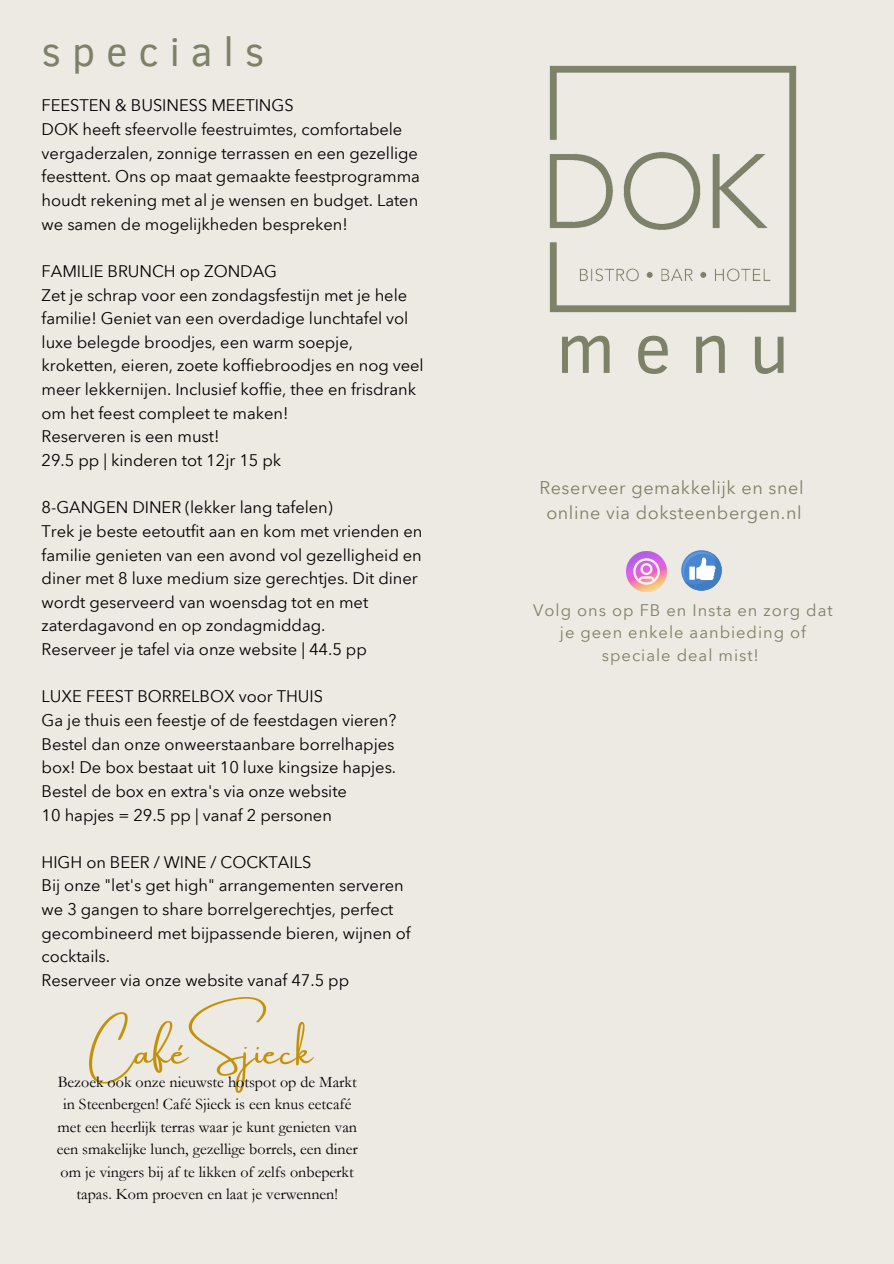
<style>
.page{position:relative;width:894px;height:1264px;background:#fff}
.page>*{position:absolute;margin:0;border:0;box-sizing:border-box;transform-origin:0 0}
.t1{font:70.5px "Clear Sans";color:#7d8168}
.t2{font:40.5px "Clear Sans";letter-spacing:.27em;color:#7d8168}
.t3{font:18px/24.8px "Avenir Next Thai Modern";letter-spacing:.03em;color:#7d8168;text-align:center}
.t4{font:16.5px/23.7px "Avenir Next Thai Modern";letter-spacing:-.005em;color:#020000}
.t5{font:16.5px/22.5px "Avenir Next Thai Modern";letter-spacing:.06em;color:#7d8168;text-align:center}
.t6{font:16.05px/22.5px "Garamond";color:#000;text-align:center}
</style>
<div class="page">
<div style="left:0;top:0;width:893px;height:1263px;background:#ede9e3"></div>
<img style="left:549px;top:65px;width:248px;height:248px">
<img style="left:89px;top:997px;width:224px;height:95px">
<img style="left:626px;top:551px;width:40px;height:40px">
<svg style="left:681px;top:550px;width:40px;height:40px"></svg>
<svg style="left:682px;top:551px;width:39px;height:39px"></svg>
<div style="left:689px;top:566px;width:5px;height:13px;background:#fff"></div>
<h3 class="t2" style="left:42px;top:23px;width:224px">specials</h3>
<h2 class="t4" style="left:42px;top:93px;width:380px">FEESTEN &amp; BUSINESS MEETINGS<br>DOK heeft sfeervolle feestruimtes, comfortabele vergaderzalen, zonnige terrassen en een gezellige feesttent. Ons op maat gemaakte feestprogramma houdt rekening met al je wensen en budget. Laten we samen de mogelijkheden bespreken!</h2>
<h3 class="t4" style="left:42px;top:258px;width:383px">FAMILIE BRUNCH op ZONDAG<br>Zet je schrap voor een zondagsfestijn met je hele familie! Geniet van een overdadige lunchtafel vol luxe belegde broodjes, een warm soepje, kroketten, eieren, zoete koffiebroodjes en nog veel meer lekkernijen. Inclusief koffie, thee en frisdrank om het feest compleet te maken!<br>Reserveren is een must!<br>29.5 pp | kinderen tot 12jr 15 pk</h3>
<h3 class="t4" style="left:42px;top:495px;width:382px">8-GANGEN DINER (lekker lang tafelen)<br>Trek je beste eetoutfit aan en kom met vrienden en familie genieten van een avond vol gezelligheid en diner met 8 luxe medium size gerechtjes. Dit diner wordt geserveerd van woensdag tot en met zaterdagavond en op zondagmiddag.<br>Reserveer je tafel via onze website | 44.5 pp</h3>
<h3 class="t4" style="left:42px;top:684px;width:356px">LUXE FEEST BORRELBOX voor THUIS<br>Ga je thuis een feestje of de feestdagen vieren?<br>Bestel dan onze onweerstaanbare borrelhapjes box! De box bestaat uit 10 luxe kingsize hapjes.<br>Bestel de box en extra's via onze website<br>10 hapjes = 29.5 pp | vanaf 2 personen</h3>
<h3 class="t4" style="left:42px;top:849px;width:370px">HIGH on BEER / WINE / COCKTAILS<br>Bij onze "let's get high" arrangementen serveren we 3 gangen to share borrelgerechtjes, perfect gecombineerd met bijpassende bieren, wijnen of cocktails.<br>Reserveer via onze website vanaf 47.5 pp</h3>
<p class="t6" style="left:57px;top:1070px;width:302px">Bezoek ook onze nieuwste hotspot op de Markt in Steenbergen! Café Sjieck is een knus eetcafé met een heerlijk terras waar je kunt genieten van een smakelijke lunch, gezellige borrels, een diner om je vingers bij af te likken of zelfs onbeperkt tapas. Kom proeven en laat je verwennen!</p>
<p class="t1" style="left:556px;top:297px;width:234px">menu</p>
<p class="t3" style="left:539px;top:475px;width:265px">Reserveer gemakkelijk en snel online via doksteenbergen.nl</p>
<h1 class="t5" style="left:533px;top:598px;width:301px">Volg ons op FB en Insta en zorg dat je geen enkele aanbieding of speciale deal mist!</h1>
</div>
